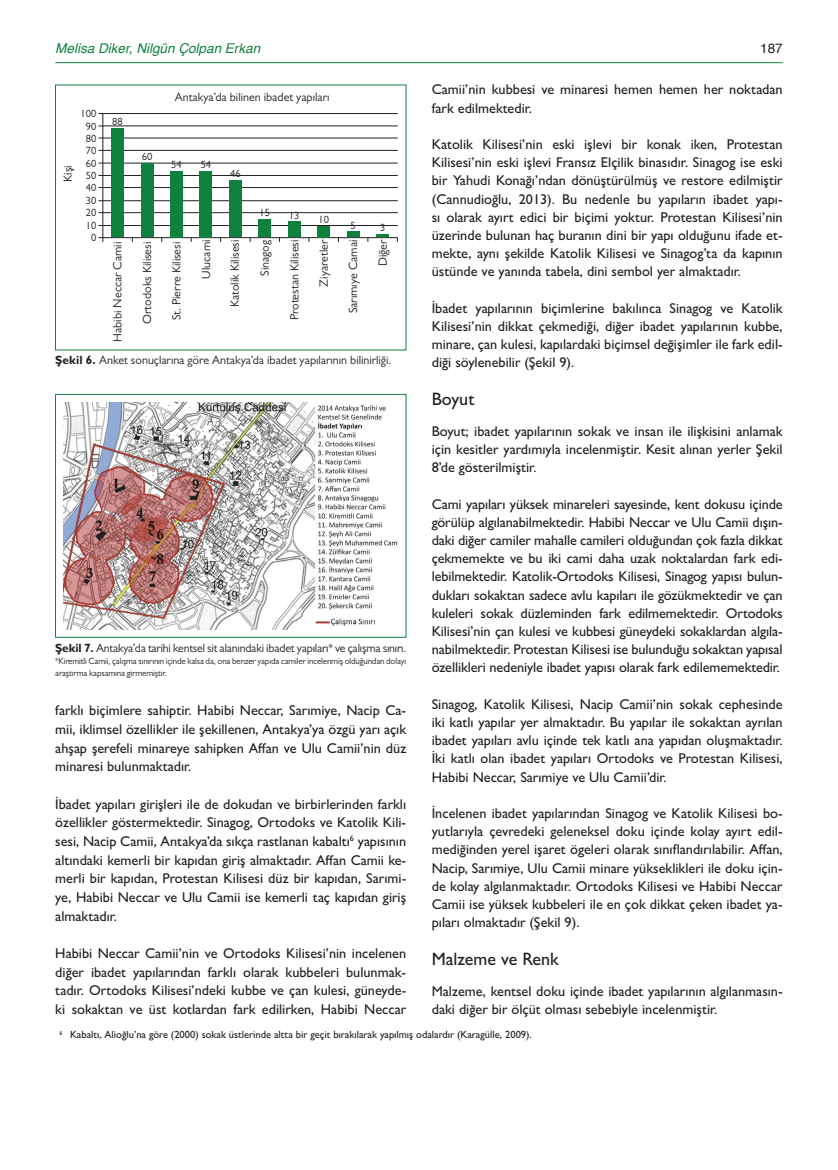
<style>
.page{position:relative;width:838px;height:1170px;background:#fff}
.page>*{position:absolute;margin:0;border:0;box-sizing:border-box;transform-origin:0 0}
.t1{font:500 18px "Gill Sans MT Pro";color:#231f20}
.t2{font:500 14.25px/18.1px "Gill Sans MT Pro";color:#231f20;text-align:justify}
.t3{font:italic 13.5px "Helvetica";color:#0e813f}
.t4{font:13.5px "Helvetica";color:#231f20}
.t5{font:12px "Gill Sans MT Pro";color:#231f20}
.t6{font:500 10.5px "Gill Sans MT Pro";color:#231f20}
.t7{font:10.5px/12.3px "Gill Sans MT Pro";color:#231f20;text-align:center}
.t8{font:9px/12px "Gill Sans MT Pro";letter-spacing:-.015em;color:#231f20}
.s1{font-weight:700}
</style>
<div class="page">
<hr style="left:55px;top:62px;width:727px;height:1px;background:#0e813f">
<hr style="left:103px;top:113px;width:295px;height:1px;background:#231f20">
<hr style="left:103px;top:125px;width:295px;height:1px;background:#231f20">
<hr style="left:103px;top:138px;width:295px;height:1px;background:#231f20">
<hr style="left:103px;top:150px;width:295px;height:1px;background:#231f20">
<hr style="left:103px;top:163px;width:295px;height:1px;background:#231f20">
<hr style="left:103px;top:175px;width:295px;height:1px;background:#231f20">
<hr style="left:103px;top:187px;width:295px;height:1px;background:#231f20">
<hr style="left:103px;top:200px;width:295px;height:1px;background:#231f20">
<hr style="left:103px;top:212px;width:295px;height:1px;background:#231f20">
<hr style="left:103px;top:225px;width:295px;height:1px;background:#231f20">
<hr style="left:98px;top:237px;width:300px;height:1px;background:#231f20">
<hr style="left:102px;top:113px;width:1px;height:125px;background:#231f20">
<div style="left:111px;top:128px;width:13px;height:109px;background:#0e813f"></div>
<div style="left:141px;top:163px;width:12px;height:74px;background:#0e813f"></div>
<div style="left:170px;top:171px;width:13px;height:66px;background:#0e813f"></div>
<div style="left:199px;top:171px;width:13px;height:66px;background:#0e813f"></div>
<div style="left:229px;top:180px;width:13px;height:57px;background:#0e813f"></div>
<div style="left:258px;top:219px;width:13px;height:18px;background:#0e813f"></div>
<div style="left:288px;top:222px;width:13px;height:15px;background:#0e813f"></div>
<div style="left:317px;top:226px;width:13px;height:11px;background:#0e813f"></div>
<div style="left:347px;top:232px;width:12px;height:5px;background:#0e813f"></div>
<svg style="left:376px;top:234px;width:13px;height:3px"></svg>
<div style="left:55px;top:394px;width:351px;height:243px;border:1px solid #0e813f"></div>
<img style="left:64px;top:402px;width:334px;height:227px">
<p class="t3" style="left:55px;top:37px;width:206px">Melisa Diker, Nilgün Çolpan Erkan</p>
<p class="t4" style="left:760px;top:38px;width:24px">187</p>
<p class="t5" style="left:175px;top:90px;width:156px">Antakya’da bilinen ibadet yapıları</p>
<p class="t7" style="left:80px;top:107px;width:17px">100<br>90<br>80<br>70<br>60<br>50<br>40</p>
<p class="t7" style="left:86px;top:194px;width:12px">30<br>20<br>10<br>0</p>
<p class="t7" style="left:112px;top:115px;width:12px">88</p>
<p class="t7" style="left:142px;top:151px;width:12px">60</p>
<p class="t7" style="left:171px;top:158px;width:12px">54</p>
<p class="t7" style="left:201px;top:158px;width:12px">54</p>
<p class="t5" style="left:61px;top:182px;width:18px;rotate:-90deg">Kişi</p>
<p class="t7" style="left:230px;top:168px;width:12px">46</p>
<p class="t7" style="left:259px;top:206px;width:12px">15</p>
<p class="t7" style="left:289px;top:209px;width:12px">13</p>
<p class="t7" style="left:318px;top:213px;width:12px">10</p>
<p class="t7" style="left:350px;top:219px;width:7px">5</p>
<p class="t7" style="left:380px;top:222px;width:7px">3</p>
<p class="t5" style="left:110px;top:342px;width:101px;rotate:-90deg">Habibi Neccar Camii</p>
<p class="t5" style="left:140px;top:324px;width:84px;rotate:-90deg">Ortodoks Kilisesi</p>
<p class="t5" style="left:169px;top:320px;width:80px;rotate:-90deg">St. Pierre Kilisesi</p>
<p class="t5" style="left:199px;top:278px;width:40px;rotate:-90deg">Ulucami</p>
<p class="t5" style="left:228px;top:307px;width:69px;rotate:-90deg">Katolik Kilisesi</p>
<p class="t5" style="left:258px;top:275px;width:37px;rotate:-90deg">Sinagog</p>
<p class="t5" style="left:287px;top:320px;width:82px;rotate:-90deg">Protestan Kilisesi</p>
<p class="t5" style="left:316px;top:286px;width:49px;rotate:-90deg">Ziyaretler</p>
<p class="t5" style="left:346px;top:313px;width:75px;rotate:-90deg">Sarımıye Camai</p>
<p class="t5" style="left:375px;top:266px;width:28px;rotate:-90deg">Diğer</p>
<p class="t5" style="left:55px;top:353px;width:337px"><span class="s1">Şekil 6.</span> Anket sonuçlarına göre Antakya’da ibadet yapılarının bilinirliği.</p>
<p class="t5" style="left:55px;top:640px;width:352px"><span class="s1">Şekil 7.</span> Antakya’da tarihi kentsel sit alanındaki ibadet yapıları* ve çalışma sınırı.</p>
<p class="t8" style="left:55px;top:654px;width:352px">*Kiremitli Camii, çalışma sınırının içinde kalsa da, ona benzer yapıda camiler incelenmiş olduğundan dolayı araştırma kapsamına girmemiştir.</p>
<p class="t2" style="left:55px;top:701px;width:352px;line-height:18.6px">farklı biçimlere sahiptir. Habibi Neccar, Sarımiye, Nacip Ca&shy;mii, iklimsel özellikler ile şekillenen, Antakya’ya özgü yarı açık ahşap şerefeli minareye sahipken Affan ve Ulu Camii’nin düz minaresi bulunmaktadır.</p>
<p class="t2" style="left:55px;top:794px;width:352px;line-height:18.6px">İbadet yapıları girişleri ile de dokudan ve birbirlerinden farklı özellikler göstermektedir. Sinagog, Ortodoks ve Katolik Kili&shy;sesi, Nacip Camii, Antakya’da sıkça rastlanan kabaltı<sup>6</sup> yapısının altındaki kemerli bir kapıdan giriş almaktadır. Affan Camii ke&shy;merli bir kapıdan, Protestan Kilisesi düz bir kapıdan, Sarımi&shy;ye, Habibi Neccar ve Ulu Camii ise kemerli taç kapıdan giriş almaktadır.</p>
<p class="t2" style="left:55px;top:943px;width:352px;line-height:18.6px">Habibi Neccar Camii’nin ve Ortodoks Kilisesi’nin incelenen diğer ibadet yapılarından farklı olarak kubbeleri bulunmak&shy;tadır. Ortodoks Kilisesi’ndeki kubbe ve çan kulesi, güneyde&shy;ki sokaktan ve üst kotlardan fark edilirken, Habibi Neccar</p>
<p class="t2" style="left:432px;top:80px;width:352px">Camii’nin kubbesi ve minaresi hemen hemen her noktadan fark edilmektedir.</p>
<p class="t2" style="left:432px;top:135px;width:352px">Katolik Kilisesi’nin eski işlevi bir konak iken, Protestan Kilisesi’nin eski işlevi Fransız Elçilik binasıdır. Sinagog ise eski bir Yahudi Konağı’ndan dönüştürülmüş ve restore edilmiştir (Cannudioğlu, 2013). Bu nedenle bu yapıların ibadet yapı&shy;sı olarak ayırt edici bir biçimi yoktur. Protestan Kilisesi’nin üzerinde bulunan haç buranın dini bir yapı olduğunu ifade et&shy;mekte, aynı şekilde Katolik Kilisesi ve Sinagog’ta da kapının üstünde ve yanında tabela, dini sembol yer almaktadır.</p>
<p class="t2" style="left:432px;top:299px;width:352px">İbadet yapılarının biçimlerine bakılınca Sinagog ve Katolik Kilisesi’nin dikkat çekmediği, diğer ibadet yapılarının kubbe, minare, çan kulesi, kapılardaki biçimsel değişimler ile fark edil&shy;diği söylenebilir (Şekil 9).</p>
<p class="t1" style="left:432px;top:388px;width:44px">Boyut</p>
<p class="t2" style="left:432px;top:422px;width:352px">Boyut; ibadet yapılarının sokak ve insan ile ilişkisini anlamak için kesitler yardımıyla incelenmiştir. Kesit alınan yerler Şekil 8’de gösterilmiştir.</p>
<p class="t2" style="left:432px;top:494px;width:352px">Cami yapıları yüksek minareleri sayesinde, kent dokusu içinde görülüp algılanabilmektedir. Habibi Neccar ve Ulu Camii dışın&shy;daki diğer camiler mahalle camileri olduğundan çok fazla dikkat çekmemekte ve bu iki cami daha uzak noktalardan fark edi&shy;lebilmektedir. Katolik-Ortodoks Kilisesi, Sinagog yapısı bulun&shy;dukları sokaktan sadece avlu kapıları ile gözükmektedir ve çan kuleleri sokak düzleminden fark edilmemektedir. Ortodoks Kilisesi’nin çan kulesi ve kubbesi güneydeki sokaklardan algıla&shy;nabilmektedir. Protestan Kilisesi ise bulunduğu sokaktan yapısal özellikleri nedeniyle ibadet yapısı olarak fark edilememektedir.</p>
<p class="t2" style="left:432px;top:694px;width:352px">Sinagog, Katolik Kilisesi, Nacip Camii’nin sokak cephesinde iki katlı yapılar yer almaktadır. Bu yapılar ile sokaktan ayrılan ibadet yapıları avlu içinde tek katlı ana yapıdan oluşmaktadır.<br>İki katlı olan ibadet yapıları Ortodoks ve Protestan Kilisesi, Habibi Neccar, Sarımiye ve Ulu Camii’dir.</p>
<p class="t2" style="left:432px;top:804px;width:352px">İncelenen ibadet yapılarından Sinagog ve Katolik Kilisesi bo&shy;yutlarıyla çevredeki geleneksel doku içinde kolay ayırt edil&shy;mediğinden yerel işaret ögeleri olarak sınıflandırılabilir. Affan, Nacip, Sarımiye, Ulu Camii minare yükseklikleri ile doku için&shy;de kolay algılanmaktadır. Ortodoks Kilisesi ve Habibi Neccar Camii ise yüksek kubbeleri ile en çok dikkat çeken ibadet ya&shy;pıları olmaktadır (Şekil 9).</p>
<p class="t1" style="left:432px;top:947px;width:129px">Malzeme ve Renk</p>
<p class="t2" style="left:432px;top:981px;width:352px">Malzeme, kentsel doku içinde ibadet yapılarının algılanmasın&shy;daki diğer bir ölçüt olması sebebiyle incelenmiştir.</p>
<p class="t6" style="left:60px;top:1028px;width:474px"><sup>6</sup> Kabaltı, Alioğlu’na göre (2000) sokak üstlerinde altta bir geçit bırakılarak yapılmış odalardır (Karagülle, 2009).</p>
</div>
